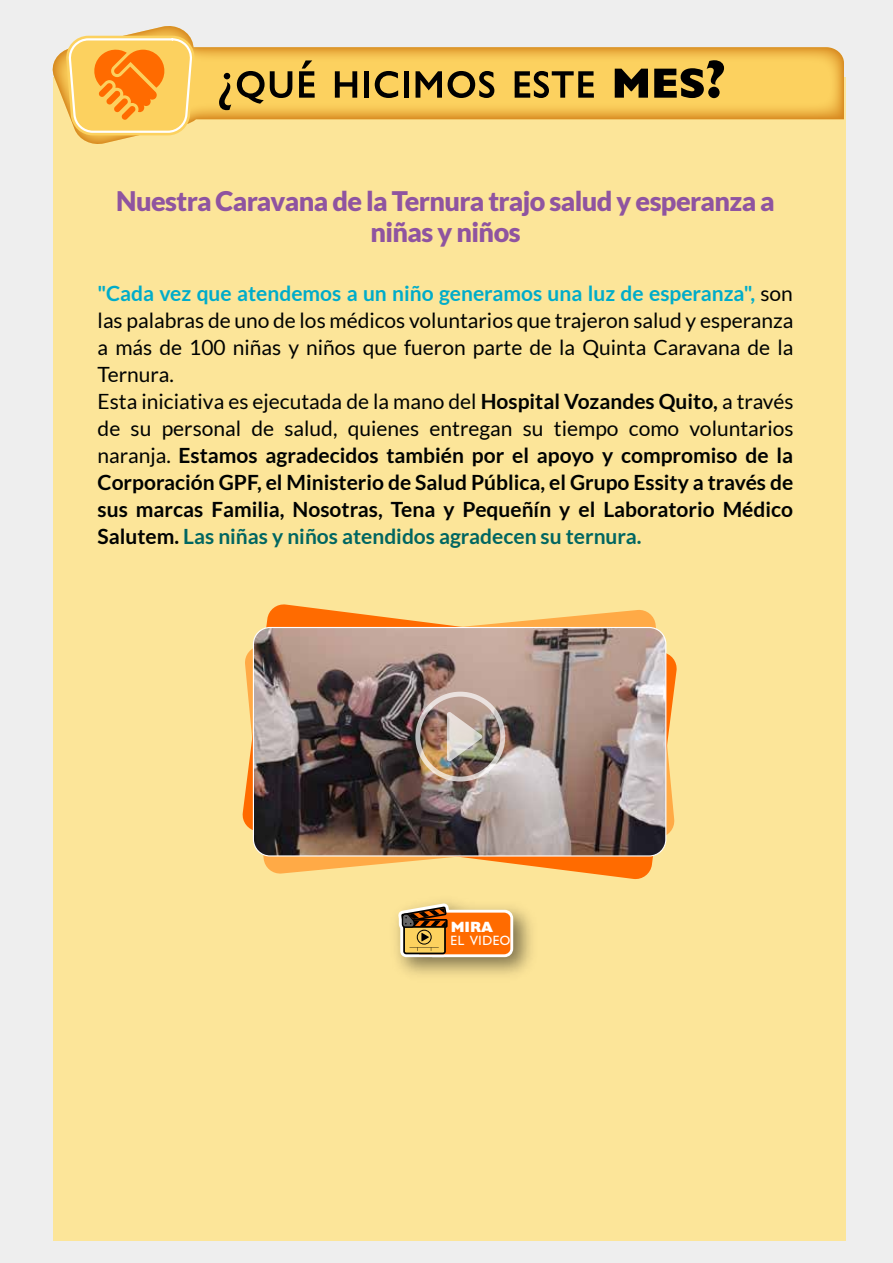
<style>
.page{position:relative;width:893px;height:1263px;background:#eee}
.page>*{position:absolute;margin:0;border:0;box-sizing:border-box;transform-origin:0 0}
.t1{font:500 54.15px "Gill Sans Nova";color:#000}
.t2{font:900 27px/31.5px "Lato";letter-spacing:-.02em;color:#8f54a0;text-align:center}
.t3{font:21px/27px "Lato";color:#000201}
.t4{font:19.05px "Gill Sans Nova";color:#fff}
.t5{font:800 19.05px "Gill Sans Nova";color:#fff}
.s1{font-weight:800}
.s2{font-weight:700;color:#00acca}
.s3{font-weight:700}
.s4{font-weight:700;color:#016661}
</style>
<div class="page">
<div style="left:53px;top:78px;width:792px;height:1163px;background:#fce599"></div>
<img style="left:396px;top:902px;width:136px;height:73px">
<svg style="left:398px;top:903px;width:115px;height:54px;background:#dc8e43"></svg>
<svg style="left:242px;top:604px;width:435px;height:275px"></svg>
<img style="left:253px;top:627px;width:413px;height:229px">
<div style="left:253px;top:627px;width:413px;height:229px;border:1px solid #fff;border-radius:17px"></div>
<svg style="left:53px;top:26px;width:791px;height:118px"></svg>
<svg style="left:65px;top:36px;width:131px;height:99px;background:#fbbc56"></svg>
<img style="left:415px;top:692px;width:90px;height:89px">
<h1 class="t1" style="left:217px;top:46px;width:511px">¿qué hicimos este <span class="s1">mes?</span></h1>
<p class="t2" style="left:116px;top:185px;width:660px">Nuestra Caravana de la Ternura trajo salud y esperanza a niñas y niños</p>
<p class="t3" style="left:98px;top:280px;width:697px"><span class="s2">"Cada vez que atendemos a un niño generamos una luz de esperanza",</span> son las palabras de uno de los médicos voluntarios que trajeron salud y esperanza a más de 100 niñas y niños que fueron parte de la Quinta Caravana de la Ternura.<br>Esta iniciativa es ejecutada de la mano del <span class="s3">Hospital Vozandes Quito,</span> a través de su personal de salud, quienes entregan su tiempo como voluntarios naranja. <span class="s3">Estamos agradecidos también por el apoyo y compromiso de la Corporación GPF, el Ministerio de Salud Pública, el Grupo Essity a través de sus marcas Familia, Nosotras, Tena y Pequeñín y el Laboratorio Médico Salutem.</span> <span class="s4">Las niñas y niños atendidos agradecen su ternura.</span></p>
<p class="t5" style="left:451px;top:914px;width:44px">mira</p>
<p class="t4" style="left:450px;top:926px;width:62px">el video</p>
</div>
